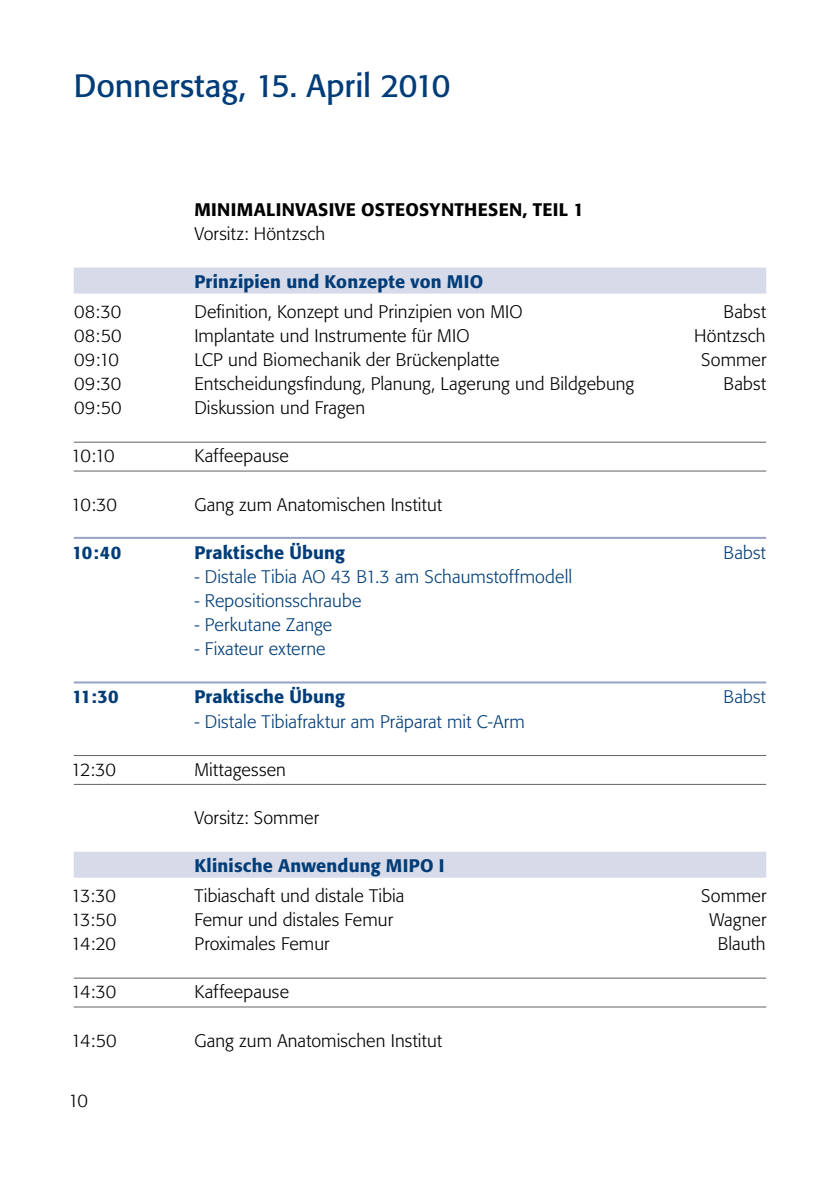
<style>
.page{position:relative;width:840px;height:1191px;background:#fff}
.page>*{position:absolute;margin:0;border:0;box-sizing:border-box;transform-origin:0 0}
.t1{font:32px "Formata BQ";letter-spacing:-.005em;color:#003d78}
.t2{font:300 18px "Formata BQ";letter-spacing:.005em;color:#000}
.t3{font:300 18px "Formata BQ";letter-spacing:.01em;color:#003d78}
.t4{font:500 18px "Formata BQ";letter-spacing:.01em;color:#003d78}
.t5{font:500 18px "Formata BQ";letter-spacing:.02em;color:#000}
</style>
<div class="page">
<div style="left:74px;top:267px;width:691px;height:26px;background:#d7dae9"></div>
<hr style="left:74px;top:442px;width:691px;height:1px;background:#636262">
<hr style="left:74px;top:471px;width:691px;height:1px;background:#636262">
<hr style="left:74px;top:537px;width:691px;height:2px;background:#97a3c5">
<hr style="left:74px;top:681px;width:691px;height:2px;background:#97a3c5">
<hr style="left:74px;top:755px;width:691px;height:1px;background:#636262">
<hr style="left:74px;top:784px;width:691px;height:1px;background:#636262">
<div style="left:74px;top:851px;width:691px;height:26px;background:#d7dae9"></div>
<hr style="left:74px;top:977px;width:691px;height:1px;background:#636262">
<hr style="left:74px;top:1006px;width:691px;height:1px;background:#636262">
<h1 class="t1" style="left:74px;top:66px;width:378px">Donnerstag, 15. April 2010</h1>
<p class="t5" style="left:194px;top:198px;width:391px">MINIMALINVASIVE OSTEOSYNTHESEN, TEIL 1</p>
<p class="t2" style="left:194px;top:223px;width:132px">Vorsitz: Höntzsch</p>
<p class="t4" style="left:194px;top:270px;width:290px">Prinzipien und Konzepte von MIO</p>
<p class="t2" style="left:74px;top:301px;width:48px">08:30</p>
<p class="t2" style="left:194px;top:301px;width:329px">Definition, Konzept und Prinzipien von MIO</p>
<p class="t2" style="left:723px;top:301px;width:44px">Babst</p>
<p class="t2" style="left:74px;top:325px;width:49px">08:50</p>
<p class="t2" style="left:194px;top:325px;width:276px">Implantate und Instrumente für MIO</p>
<p class="t2" style="left:693px;top:325px;width:73px">Höntzsch</p>
<p class="t2" style="left:74px;top:349px;width:46px">09:10</p>
<p class="t2" style="left:194px;top:349px;width:306px">LCP und Biomechanik der Brückenplatte</p>
<p class="t2" style="left:700px;top:349px;width:67px">Sommer</p>
<p class="t2" style="left:74px;top:373px;width:49px">09:30</p>
<p class="t2" style="left:194px;top:373px;width:441px">Entscheidungsfindung, Planung, Lagerung und Bildgebung</p>
<p class="t2" style="left:723px;top:373px;width:44px">Babst</p>
<p class="t2" style="left:74px;top:397px;width:49px">09:50</p>
<p class="t2" style="left:194px;top:397px;width:172px">Diskussion und Fragen</p>
<p class="t2" style="left:71px;top:445px;width:45px">10:10</p>
<p class="t2" style="left:194px;top:445px;width:96px">Kaffeepause</p>
<p class="t2" style="left:71px;top:494px;width:48px">10:30</p>
<p class="t2" style="left:194px;top:494px;width:249px">Gang zum Anatomischen Institut</p>
<p class="t4" style="left:72px;top:541px;width:50px">10:40</p>
<p class="t4" style="left:194px;top:541px;width:152px">Praktische Übung</p>
<p class="t3" style="left:723px;top:542px;width:44px">Babst</p>
<p class="t3" style="left:194px;top:566px;width:379px">- Distale Tibia AO 43 B1.3 am Schaumstoffmodell</p>
<p class="t3" style="left:194px;top:590px;width:168px">- Repositionsschraube</p>
<p class="t3" style="left:194px;top:614px;width:139px">- Perkutane Zange</p>
<p class="t3" style="left:194px;top:638px;width:133px">- Fixateur externe</p>
<p class="t4" style="left:72px;top:686px;width:48px">11:30</p>
<p class="t4" style="left:194px;top:686px;width:152px">Praktische Übung</p>
<p class="t3" style="left:723px;top:686px;width:44px">Babst</p>
<p class="t3" style="left:194px;top:710px;width:332px">- Distale Tibiafraktur am Präparat mit C-Arm</p>
<p class="t2" style="left:71px;top:759px;width:47px">12:30</p>
<p class="t2" style="left:194px;top:759px;width:93px">Mittagessen</p>
<p class="t2" style="left:194px;top:807px;width:126px">Vorsitz: Sommer</p>
<p class="t4" style="left:194px;top:854px;width:251px">Klinische Anwendung MIPO I</p>
<p class="t2" style="left:71px;top:885px;width:47px">13:30</p>
<p class="t2" style="left:194px;top:885px;width:211px">Tibiaschaft und distale Tibia</p>
<p class="t2" style="left:700px;top:885px;width:67px">Sommer</p>
<p class="t2" style="left:71px;top:909px;width:47px">13:50</p>
<p class="t2" style="left:194px;top:909px;width:200px">Femur und distales Femur</p>
<p class="t2" style="left:709px;top:909px;width:59px">Wagner</p>
<p class="t2" style="left:71px;top:933px;width:47px">14:20</p>
<p class="t2" style="left:194px;top:933px;width:136px">Proximales Femur</p>
<p class="t2" style="left:717px;top:933px;width:49px">Blauth</p>
<p class="t2" style="left:71px;top:981px;width:47px">14:30</p>
<p class="t2" style="left:194px;top:981px;width:96px">Kaffeepause</p>
<p class="t2" style="left:71px;top:1029px;width:47px">14:50</p>
<p class="t2" style="left:194px;top:1029px;width:249px">Gang zum Anatomischen Institut</p>
<p class="t2" style="left:68px;top:1090px;width:21px">10</p>
</div>
